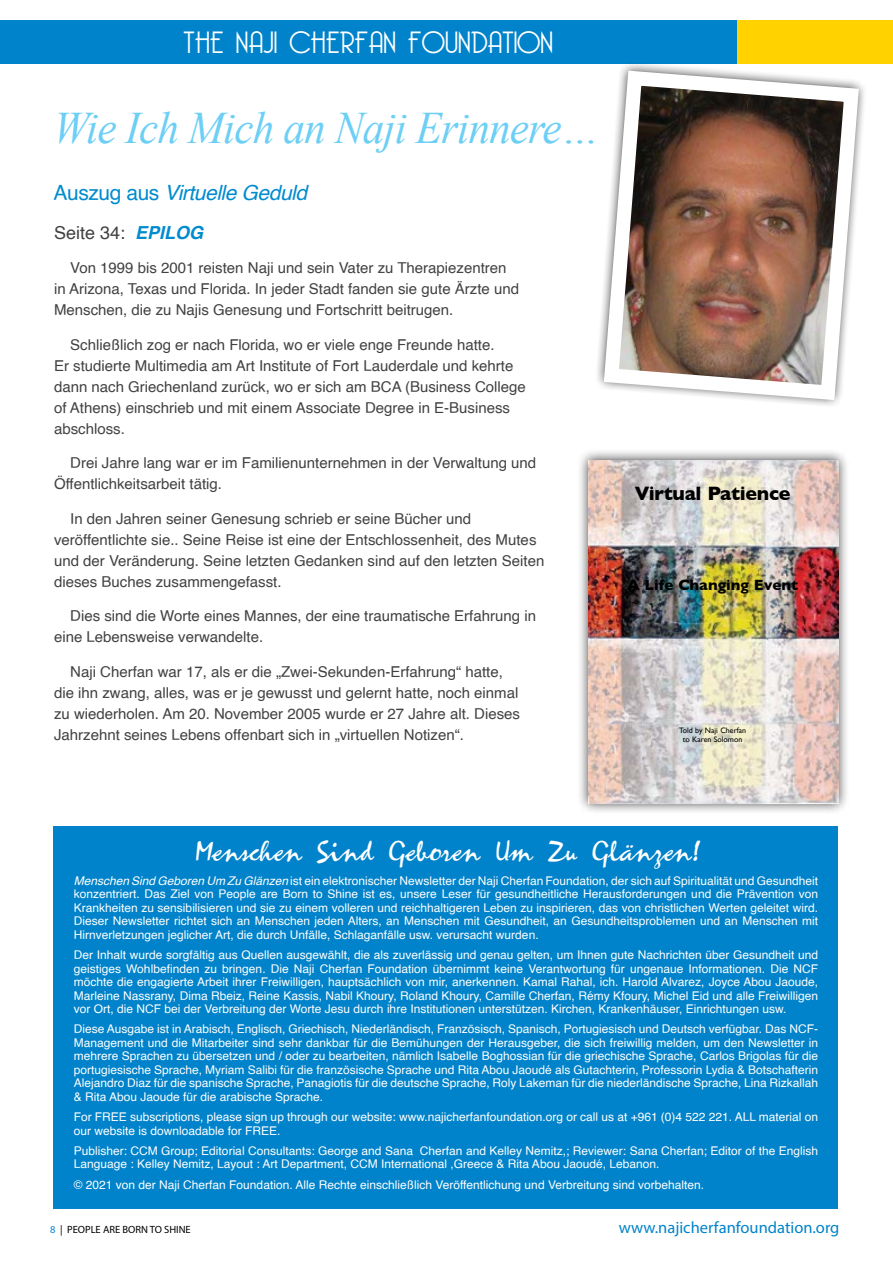
<style>
.page{position:relative;width:893px;height:1263px;background:#fff}
.page>*{position:absolute;margin:0;border:0;box-sizing:border-box;transform-origin:0 0}
.t1{font:italic 45px "Times New Roman";letter-spacing:-.02em;color:#6dcff6;scale:.96 1}
.t2{font:300 30px "Bellerose";color:#fff}
.t3{font:27px "Mariah";color:#fff}
.t4{font:italic 21px "Helvetica";letter-spacing:-.02em;color:#008bce}
.t5{font:700 19.8px "Gill Sans";letter-spacing:-.015em;color:#000}
.t6{font:18px "Helvetica";color:#414042}
.t7{font:16.5px "Myriad Pro";color:#0083ca}
.t8{font:700 15.15px "Gill Sans";color:#000}
.t9{font:15px/21px "Helvetica";color:#414042}
.t10{font:12px/13.5px "Helvetica";color:#fff;text-align:justify}
.t11{font:10.5px "Myriad Pro";color:#000}
.t12{font:7.95px/9.4px "Gill Sans";color:#000;text-align:center}
.s1{font-style:normal}
.s2{font-weight:700;font-style:italic;color:#008bce}
.s3{font-style:italic}
.s4{color:#0083ca}
</style>
<div class="page">
<div style="left:0;top:21px;width:737px;height:43px;background:#0083ca"></div>
<div style="left:737px;top:21px;width:156px;height:43px;background:#ffd200"></div>
<svg style="left:597px;top:64px;width:267px;height:342px"></svg>
<div style="left:576px;top:448px;width:274px;height:367px;background:#000;opacity:.75"></div>
<img style="left:589px;top:460px;width:249px;height:343px">
<div style="left:53px;top:827px;width:785px;height:382px;background:#0083ca"></div>
<h2 class="t2" style="left:184px;top:25px;width:371px">THE NAJI CHERFAN FOUNDATION</h2>
<h1 class="t1" style="left:53px;top:97px;width:570px">Wie Ich Mich an Naji Erinnere…</h1>
<h3 class="t4" style="left:53px;top:176px;width:255px"><span class="s1">Auszug aus</span> Virtuelle Geduld</h3>
<h3 class="t6" style="left:54px;top:219px;width:151px">Seite 34: <span class="s2">EPILOG</span></h3>
<p class="t9" style="left:54px;top:258px;width:467px;text-indent:16px">Von 1999 bis 2001 reisten Naji und sein Vater zu Therapiezentren in Arizona, Texas und Florida. In jeder Stadt fanden sie gute Ärzte und<br>Menschen, die zu Najis Genesung und Fortschritt beitrugen.</p>
<p class="t9" style="left:54px;top:334px;width:473px;text-indent:16px">Schließlich zog er nach Florida, wo er viele enge Freunde hatte.<br>Er studierte Multimedia am Art Institute of Fort Lauderdale und kehrte dann nach Griechenland zurück, wo er sich am BCA (Business College of Athens) einschrieb und mit einem Associate Degree in E-Business abschloss.</p>
<p class="t9" style="left:54px;top:453px;width:484px;text-indent:16px">Drei Jahre lang war er im Familienunternehmen in der Verwaltung und<br>Öffentlichkeitsarbeit tätig.</p>
<p class="t9" style="left:54px;top:508px;width:492px;text-indent:16px">In den Jahren seiner Genesung schrieb er seine Bücher und veröffentlichte sie.. Seine Reise ist eine der Entschlossenheit, des Mutes und der Veränderung. Seine letzten Gedanken sind auf den letzten Seiten dieses Buches zusammengefasst.</p>
<p class="t9" style="left:54px;top:606px;width:483px;text-indent:16px">Dies sind die Worte eines Mannes, der eine traumatische Erfahrung in eine Lebensweise verwandelte.</p>
<p class="t9" style="left:54px;top:661px;width:468px;text-indent:16px">Naji Cherfan war 17, als er die „Zwei-Sekunden-Erfahrung“ hatte, die ihn zwang, alles, was er je gewusst und gelernt hatte, noch einmal zu wiederholen. Am 20. November 2005 wurde er 27 Jahre alt. Dieses Jahrzehnt seines Lebens offenbart sich in „virtuellen Notizen“.</p>
<h3 class="t5" style="left:635px;top:482px;width:157px">Virtual Patience</h3>
<p class="t8" style="left:627px;top:576px;width:173px">A Life Changing Event</p>
<p class="t12" style="left:679px;top:725px;width:69px">Told by Naji Cherfan to Karen Solomon</p>
<h3 class="t3" style="left:193px;top:836px;width:507px">Menschen Sind Geboren Um Zu Glänzen!</h3>
<p class="t10" style="left:74px;top:874px;width:746px"><span class="s3">Menschen Sind Geboren Um Zu Glänzen</span> ist ein elektronischer Newsletter der Naji Cherfan Foundation, der sich auf Spiritualität und Gesundheit konzentriert. Das Ziel von People are Born to Shine ist es, unsere Leser für gesundheitliche Herausforderungen und die Prävention von Krankheiten zu sensibilisieren und sie zu einem volleren und reichhaltigeren Leben zu inspirieren, das von christlichen Werten geleitet wird.<br>Dieser Newsletter richtet sich an Menschen jeden Alters, an Menschen mit Gesundheit, an Gesundheitsproblemen und an Menschen mit Hirnverletzungen jeglicher Art, die durch Unfälle, Schlaganfälle usw. verursacht wurden.</p>
<p class="t10" style="left:74px;top:948px;width:746px">Der Inhalt wurde sorgfältig aus Quellen ausgewählt, die als zuverlässig und genau gelten, um Ihnen gute Nachrichten über Gesundheit und geistiges Wohlbefinden zu bringen. Die Naji Cherfan Foundation übernimmt keine Verantwortung für ungenaue Informationen. Die NCF möchte die engagierte Arbeit ihrer Freiwilligen, hauptsächlich von mir, anerkennen. Kamal Rahal, ich. Harold Alvarez, Joyce Abou Jaoude, Marleine Nassrany, Dima Rbeiz, Reine Kassis, Nabil Khoury, Roland Khoury, Camille Cherfan, Rémy Kfoury, Michel Eid und alle Freiwilligen vor Ort, die NCF bei der Verbreitung der Worte Jesu durch ihre Institutionen unterstützen. Kirchen, Krankenhäuser, Einrichtungen usw.</p>
<p class="t10" style="left:74px;top:1023px;width:746px">Diese Ausgabe ist in Arabisch, Englisch, Griechisch, Niederländisch, Französisch, Spanisch, Portugiesisch und Deutsch verfügbar. Das NCF-Management und die Mitarbeiter sind sehr dankbar für die Bemühungen der Herausgeber, die sich freiwillig melden, um den Newsletter in mehrere Sprachen zu übersetzen und / oder zu bearbeiten, nämlich Isabelle Boghossian für die griechische Sprache, Carlos Brigolas für die portugiesische Sprache, Myriam Salibi für die französische Sprache und Rita Abou Jaoudé als Gutachterin, Professorin Lydia &amp; Botschafterin Alejandro Diaz für die spanische Sprache, Panagiotis für die deutsche Sprache, Roly Lakeman für die niederländische Sprache, Lina Rizkallah &amp; Rita Abou Jaoude für die arabische Sprache.</p>
<p class="t10" style="left:74px;top:1110px;width:746px">For FREE subscriptions, please sign up through our website: www.najicherfanfoundation.org or call us at +961 (0)4 522 221. ALL material on our website is downloadable for FREE.</p>
<p class="t10" style="left:74px;top:1144px;width:746px">Publisher: CCM Group; Editorial Consultants: George and Sana Cherfan and Kelley Nemitz,; Reviewer: Sana Cherfan; Editor of the English<br>Language : Kelley Nemitz, Layout : Art Department, CCM International ,Greece &amp; Rita Abou Jaoudé, Lebanon.</p>
<p class="t10" style="left:74px;top:1178px;width:632px">© 2021 von der Naji Cherfan Foundation. Alle Rechte einschließlich Veröffentlichung und Verbreitung sind vorbehalten.</p>
<p class="t11" style="left:50px;top:1223px;width:142px"><span class="s4">8</span> | PEOPLE ARE BORN TO SHINE</p>
<h3 class="t7" style="left:619px;top:1218px;width:222px">www.najicherfanfoundation.org</h3>
</div>
